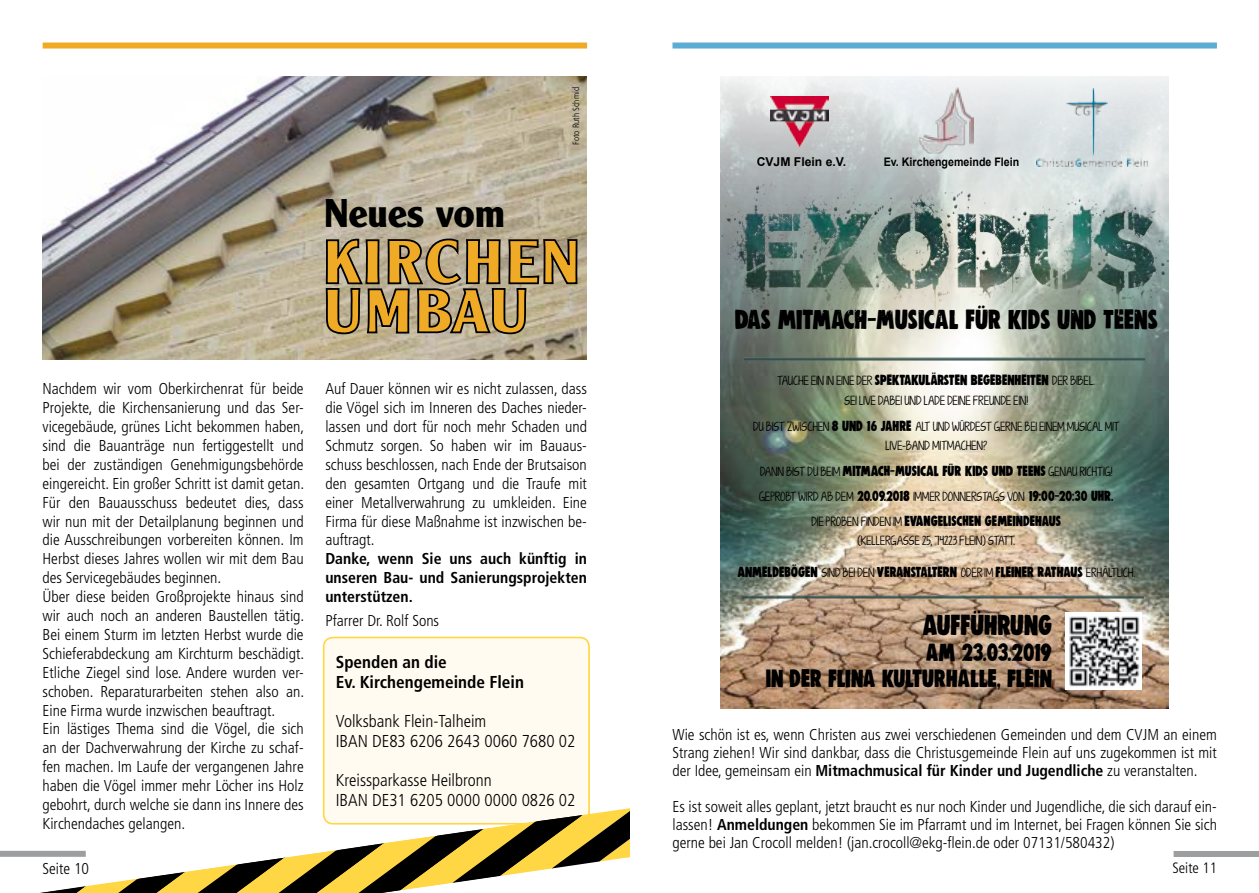
<style>
.page{position:relative;width:1259px;height:893px;background:#fff}
.page>*{position:absolute;margin:0;border:0;box-sizing:border-box;transform-origin:0 0}
.t1{font:800 61.8px/49.1px "Clearface Gothic BQ";letter-spacing:.08em;color:#efaa26}
.t2{font:800 40.05px "Clearface Gothic BQ";letter-spacing:.02em;color:#000}
.t3{font:28.95px "DK Woolwich";color:#000;scale:.9 1}
.t4{font:27.75px "DK Woolwich";color:#000;scale:.9 1}
.t5{font:25.2px/26px "DK Woolwich";color:#000;text-align:right;scale:.9 1}
.t6{font:300 condensed 17.25px/19.6px "Frutiger";color:#000}
.t7{font:700 condensed 17.25px/19.6px "Frutiger";color:#000}
.t8{font:300 condensed 15.75px/18.9px "Frutiger";color:#000;text-align:justify}
.t9{font:700 condensed 15.75px/18.9px "Frutiger";color:#000;text-align:justify}
.t10{font:300 condensed 15px "Frutiger";color:#000}
.t11{font:14.7px "DK Woolwich";color:#000;scale:.9 1}
.t12{font:700 12.15px "Arial";color:#000}
.t13{font:700 11.85px "Arial";color:#000;scale:.9 1}
.t14{font:9.6px/19.2px "KG Ten Thousand Reasons";letter-spacing:.02em;color:#000;text-align:center;scale:.9 1}
.t15{font:300 condensed 9px "Frutiger";color:#000}
.s1{font-family:"KG Ten Thousand Reasons";font-size:9.6px}
.s2{font-family:"DK Woolwich";font-size:14.7px}
.s3{font-weight:700}
</style>
<div class="page">
<div style="left:672px;top:43px;width:545px;height:6px;background:#5dacd4"></div>
<img style="left:720px;top:77px;width:449px;height:632px">
<img style="left:720px;top:172px;width:449px;height:162px">
<img style="left:1065px;top:612px;width:76px;height:78px">
<img style="left:1066px;top:88px;width:41px;height:70px">
<img style="left:1036px;top:158px;width:111px;height:8px">
<img style="left:744px;top:357px;width:400px;height:4px">
<img style="left:743px;top:595px;width:400px;height:4px">
<img style="left:770px;top:96px;width:58px;height:51px">
<img style="left:920px;top:88px;width:53px;height:65px">
<img style="left:43px;top:77px;width:544px;height:282px">
<svg style="left:325px;top:238px;width:253px;height:122px;background:#9e947e"></svg>
<div style="left:43px;top:43px;width:544px;height:6px;background:#efaa26"></div>
<div style="left:324px;top:637px;width:265px;height:187px;background:#fffbf0;border-radius:9px"></div>
<div style="left:323px;top:637px;width:267px;height:188px;border:2px solid #ffd744;border-radius:9px"></div>
<svg style="left:0;top:808px;width:629px;height:85px"></svg>
<div style="left:0;top:851px;width:86px;height:6px;background:#9c9e9f"></div>
<div style="left:1173px;top:851px;width:86px;height:6px;background:#9c9e9f"></div>
<p class="t8" style="left:43px;top:380px;width:263px;text-align:left">Nachdem wir vom Oberkirchenrat für beide Projekte, die Kirchensanierung und das Ser&shy;vicegebäude, grünes Licht bekommen haben, sind die Bauanträge nun fertiggestellt und bei der zuständigen Genehmigungsbehörde eingereicht. Ein großer Schritt ist damit getan.<br>Für den Bauausschuss bedeutet dies, dass wir nun mit der Detailplanung beginnen und die Ausschreibungen vorbereiten können. Im Herbst dieses Jahres wollen wir mit dem Bau des Servicegebäudes beginnen.<br>Über diese beiden Großprojekte hinaus sind wir auch noch an anderen Baustellen tätig.<br>Bei einem Sturm im letzten Herbst wurde die Schieferabdeckung am Kirchturm beschädigt.<br>Etliche Ziegel sind lose. Andere wurden ver&shy;schoben. Reparaturarbeiten stehen also an.<br>Eine Firma wurde inzwischen beauftragt.<br>Ein lästiges Thema sind die Vögel, die sich an der Dachverwahrung der Kirche zu schaf&shy;fen machen. Im Laufe der vergangenen Jahre haben die Vögel immer mehr Löcher ins Holz gebohrt, durch welche sie dann ins Innere des Kirchendaches gelangen.</p>
<p class="t15" style="left:571px;top:145px;width:59px;rotate:-90deg">Foto Ruth Schmid</p>
<h2 class="t2" style="left:324px;top:190px;width:181px">Neues vom</h2>
<h1 class="t1" style="left:324px;top:239px;width:255px">KIRCHEN<br>UMBAU</h1>
<p class="t8" style="left:325px;top:380px;width:263px">Auf Dauer können wir es nicht zulassen, dass die Vögel sich im Inneren des Daches nieder&shy;lassen und dort für noch mehr Schaden und Schmutz sorgen. So haben wir im Bauaus&shy;schuss beschlossen, nach Ende der Brutsaison den gesamten Ortgang und die Traufe mit einer Metallverwahrung zu umkleiden. Eine Firma für diese Maßnahme ist inzwischen be&shy;auftragt.</p>
<p class="t9" style="left:325px;top:549px;width:263px">Danke, wenn Sie uns auch künftig in unseren Bau- und Sanierungsprojekten unterstützen.</p>
<p class="t8" style="left:325px;top:611px;width:115px">Pfarrer Dr. Rolf Sons</p>
<p class="t7" style="left:336px;top:652px;width:190px">Spenden an die<br>Ev. Kirchengemeinde Flein</p>
<p class="t6" style="left:336px;top:711px;width:241px">Volksbank Flein-Talheim<br>IBAN DE83 6206 2643 0060 7680 02</p>
<p class="t6" style="left:336px;top:770px;width:241px">Kreissparkasse Heilbronn<br>IBAN DE31 6205 0000 0000 0826 02</p>
<p class="t12" style="left:756px;top:153px;width:91px">CVJM Flein e.V.</p>
<p class="t13" style="left:883px;top:154px;width:152px">Ev. Kirchengemeinde Flein</p>
<h3 class="t4" style="left:735px;top:305px;width:471px">DAS MITMACH-MUSICAL FÜR KIDS UND TEENS</h3>
<p class="t11" style="left:777px;top:372px;width:354px"><span class="s1">TAUCHE EIN IN EINE DER</span> SPEKTAKULÄRSTEN BEGEBENHEITEN <span class="s1">DER BIBEL.</span></p>
<p class="t14" style="left:844px;top:391px;width:205px">SEI LIVE DABEI UND LADE DEINE FREUNDE EIN!</p>
<p class="t14" style="left:753px;top:417px;width:409px">DU BIST ZWISCHEN <span class="s2">8 UND 16 JAHRE</span> ALT UND WÜRDEST GERNE BEI EINEM MUSICAL MIT<br>LIVE-BAND MITMACHEN?</p>
<p class="t11" style="left:760px;top:463px;width:393px"><span class="s1">DANN BIST DU BEIM</span> MITMACH-MUSICAL FÜR KIDS UND TEENS <span class="s1">GENAU RICHTIG!</span></p>
<p class="t14" style="left:759px;top:487px;width:395px">GEPROBT WIRD AB DEM <span class="s2">20.09.2018</span> IMMER DONNERSTAGS VON <span class="s2">19:00-20:30 UHR.</span></p>
<p class="t11" style="left:811px;top:513px;width:279px"><span class="s1">DIE PROBEN FINDEN IM</span> EVANGELISCHEN GEMEINDEHAUS</p>
<p class="t14" style="left:857px;top:532px;width:176px">(KELLERGASSE 25, 74223 FLEIN) STATT.</p>
<p class="t11" style="left:737px;top:564px;width:444px">ANMELDEBÖGEN <span class="s1">SIND BEI DEN</span> VERANSTALTERN <span class="s1">ODER IM</span> FLEINER RATHAUS <span class="s1">ERHÄLTLICH.</span></p>
<h3 class="t3" style="left:922px;top:610px;width:145px">AUFFÜHRUNG</h3>
<h3 class="t5" style="left:765px;top:639px;width:319px">AM 23.03.2019<br>IN DER FLINA KULTURHALLE, FLEIN</h3>
<p class="t8" style="left:672px;top:726px;width:546px;line-height:18px">Wie schön ist es, wenn Christen aus zwei verschiedenen Gemeinden und dem CVJM an einem Strang ziehen! Wir sind dankbar, dass die Christusgemeinde Flein auf uns zugekommen ist mit der Idee, gemeinsam ein <span class="s3">Mitmachmusical für Kinder und Jugendliche</span> zu veranstalten.</p>
<p class="t8" style="left:672px;top:798px;width:546px;line-height:18px">Es ist soweit alles geplant, jetzt braucht es nur noch Kinder und Jugendliche, die sich darauf ein&shy;lassen! <span class="s3">Anmeldungen</span> bekommen Sie im Pfarramt und im Internet, bei Fragen können Sie sich gerne bei Jan Crocoll melden! (jan.crocoll@ekg-flein.de oder 07131/580432)</p>
<p class="t8" style="left:43px;top:859px;width:48px">Seite 10</p>
<p class="t10" style="left:1172px;top:860px;width:46px">Seite 11</p>
</div>
